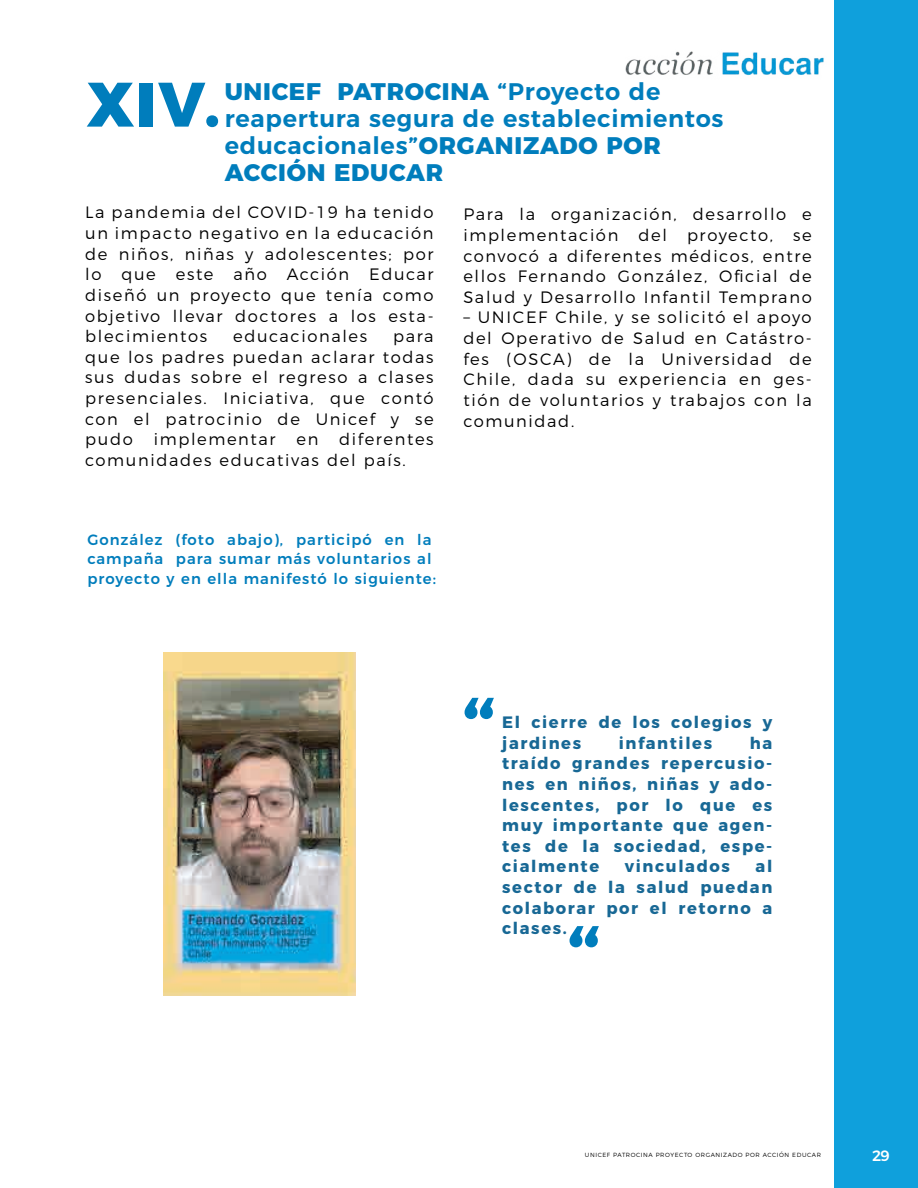
<style>
.page{position:relative;width:918px;height:1188px;background:#fff}
.page>*{position:absolute;margin:0;border:0;box-sizing:border-box;transform-origin:0 0}
.t1{font:800 62.7px "Montserrat";color:#007dbc}
.t2{font:600 24px/27px "Montserrat";letter-spacing:.03em;color:#007dbc}
.t3{font:300 16.5px/20.7px "Montserrat";letter-spacing:.1em;color:#000;text-align:justify}
.t4{font:700 16.5px/20.7px "Montserrat";letter-spacing:.1em;color:#186895;text-align:justify}
.t5{font:500 15px/19.5px "Montserrat";letter-spacing:.07em;color:#007dbc}
.t6{font:500 15px "Montserrat";color:#fff}
.t7{font:300 6px "Montserrat";letter-spacing:.1em;color:#000}
.s1{font-weight:800}
</style>
<div class="page">
<div style="left:835px;top:0;width:83px;height:1188px;background:#0fa0dc"></div>
<img style="left:625px;top:51px;width:199px;height:25px">
<img style="left:163px;top:653px;width:193px;height:343px">
<svg style="left:465px;top:698px;width:29px;height:21px"></svg>
<svg style="left:570px;top:926px;width:29px;height:21px"></svg>
<h2 class="t2" style="left:225px;top:76px;width:500px"><span class="s1">UNICEF PATROCINA</span> “Proyecto de reapertura segura de establecimientos educacionales”<span class="s1">ORGANIZADO POR<br>ACCIÓN EDUCAR</span></h2>
<h1 class="t1" style="left:87px;top:52px;width:135px">XIV.</h1>
<p class="t3" style="left:85px;top:201px;width:350px">La pandemia del COVID-19 ha tenido un impacto negativo en la educación de niños, niñas y adolescentes; por lo que este año Acción Educar diseñó un proyecto que tenía como objetivo llevar doctores a los esta&shy;blecimientos</p>
<p class="t3" style="left:233px;top:325px;width:136px">educacionales</p>
<p class="t3" style="left:85px;top:325px;width:350px;text-indent:308px">para que los padres puedan aclarar todas sus dudas sobre el regreso a clases presenciales. Iniciativa, que contó con el patrocinio de Unicef y se pudo</p>
<p class="t3" style="left:85px;top:428px;width:350px;text-indent:254px">diferentes comunidades educativas del país.</p>
<p class="t3" style="left:154px;top:428px;width:123px">implementar</p>
<p class="t3" style="left:297px;top:428px;width:23px">en</p>
<p class="t5" style="left:87px;top:528px;width:350px">González (foto abajo), participó en la campaña para sumar más voluntarios al proyecto y en ella manifestó lo siguiente:</p>
<p class="t3" style="left:463px;top:203px;width:350px">Para la organización, desarrollo e implementación del proyecto, se convocó a diferentes médicos, entre ellos Fernando González, Oficial de Salud y Desarrollo Infantil Temprano</p>
<p class="t3" style="left:463px;top:306px;width:350px">– UNICEF Chile, y se solicitó el apoyo del Operativo de Salud en Catástro&shy;fes (OSCA) de la Universidad de Chile, dada su experiencia en ges&shy;tión de voluntarios y trabajos con la comunidad.</p>
<p class="t4" style="left:502px;top:711px;width:272px">El cierre de los colegios y jardines</p>
<p class="t4" style="left:619px;top:731px;width:95px">infantiles</p>
<p class="t4" style="left:502px;top:731px;width:272px;text-indent:248px">ha traído grandes repercusio&shy;nes en niños, niñas y ado&shy;lescentes, por lo que es muy importante que agen&shy;tes de la sociedad, espe&shy;cialmente</p>
<p class="t4" style="left:625px;top:855px;width:107px">vinculados</p>
<p class="t4" style="left:502px;top:855px;width:272px;text-indent:253px">al sector de la salud puedan colaborar por el retorno a clases.</p>
<p class="t7" style="left:585px;top:1150px;width:238px">UNICEF PATROCINA PROYECTO ORGANIZADO POR ACCIÓN EDUCAR</p>
<p class="t6" style="left:872px;top:1143px;width:19px">29</p>
</div>
